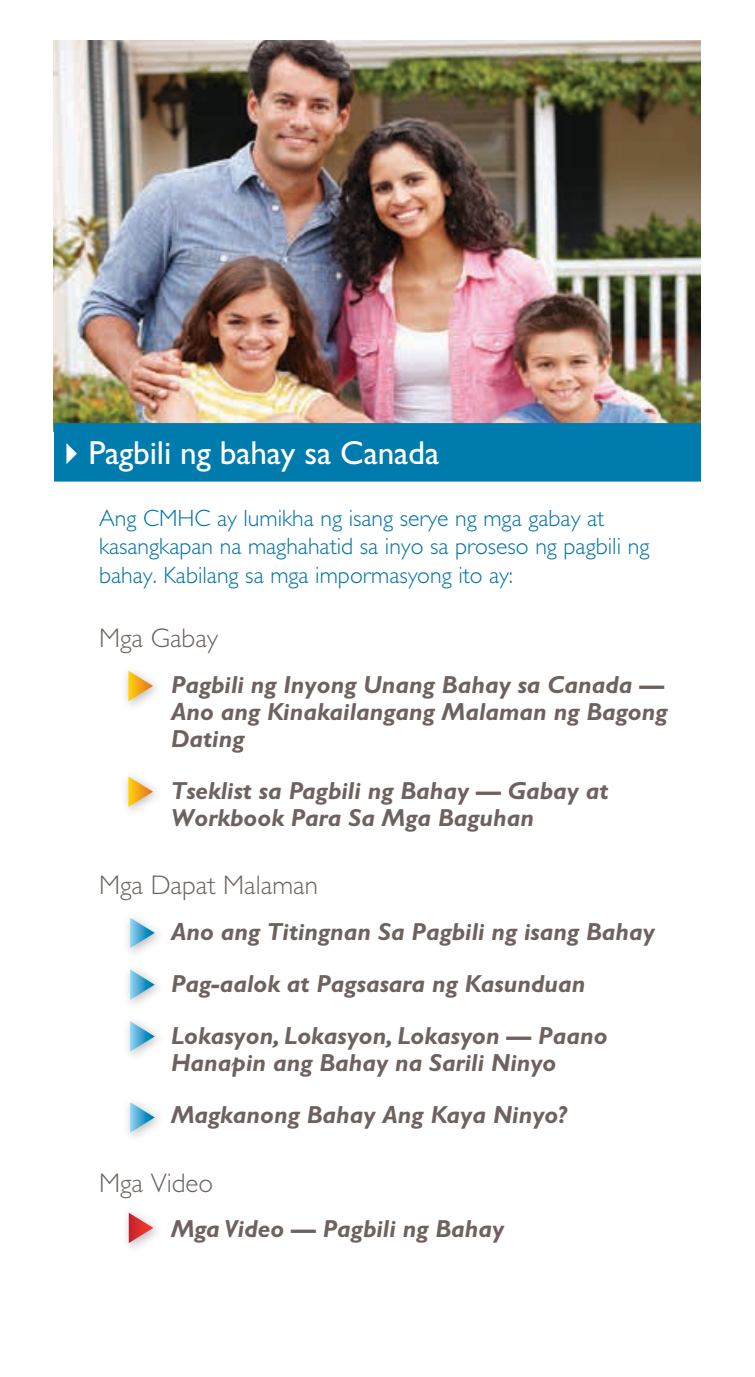
<style>
.page{position:relative;width:755px;height:1377px;background:#fff}
.page>*{position:absolute;margin:0;border:0;box-sizing:border-box;transform-origin:0 0}
.t1{font:33.3px "Gill Sans Std";letter-spacing:-.005em;color:#fff}
.t2{font:300 27px "Gill Sans Std";color:#6e625f}
.t3{font:italic 700 24.75px/27px "Gill Sans Std";color:#6e625f}
.t4{font:300 23.62px/28.6px "Gill Sans Std";color:#0072a7}
</style>
<div class="page">
<img style="left:54px;top:40px;width:647px;height:383px">
<svg style="left:130px;top:918px;width:25px;height:30px"></svg>
<svg style="left:130px;top:969px;width:25px;height:31px"></svg>
<svg style="left:130px;top:1021px;width:25px;height:31px"></svg>
<svg style="left:130px;top:1102px;width:25px;height:31px"></svg>
<img style="left:126px;top:1212px;width:31px;height:36px">
<svg style="left:129px;top:1213px;width:24px;height:30px"></svg>
<svg style="left:128px;top:671px;width:25px;height:30px"></svg>
<img style="left:125px;top:776px;width:31px;height:35px">
<svg style="left:128px;top:777px;width:25px;height:30px"></svg>
<div style="left:54px;top:423px;width:647px;height:59px;background:#007bae"></div>
<h1 class="t1" style="left:54px;top:433px;width:387px">✔Pagbili ng bahay sa Canada</h1>
<p class="t4" style="left:99px;top:504px;width:552px">Ang CMHC ay lumikha ng isang serye ng mga gabay at kasangkapan na maghahatid sa inyo sa proseso ng pagbili ng bahay. Kabilang sa mga impormasyong ito ay:</p>
<p class="t2" style="left:99px;top:623px;width:121px">Mga Gabay</p>
<p class="t3" style="left:171px;top:671px;width:498px">Pagbili ng Inyong Unang Bahay sa Canada —<br>Ano ang Kinakailangang Malaman ng Bagong<br>Dating</p>
<p class="t3" style="left:171px;top:777px;width:439px">Tseklist sa Pagbili ng Bahay — Gabay at<br>Workbook Para Sa Mga Baguhan</p>
<p class="t2" style="left:99px;top:870px;width:220px">Mga Dapat Malaman</p>
<p class="t3" style="left:171px;top:905px;width:485px;line-height:52.2px">Ano ang Titingnan Sa Pagbili ng isang Bahay<br>Pag-aalok at Pagsasara ng Kasunduan<br>Lokasyon, Lokasyon, Lokasyon — Paano</p>
<p class="t3" style="left:171px;top:1037px;width:397px;line-height:52.2px">Hanapin ang Bahay na Sarili Ninyo<br>Magkanong Bahay Ang Kaya Ninyo?</p>
<p class="t2" style="left:99px;top:1168px;width:116px">Mga Video</p>
<p class="t3" style="left:171px;top:1216px;width:335px">Mga Video — Pagbili ng Bahay</p>
</div>
